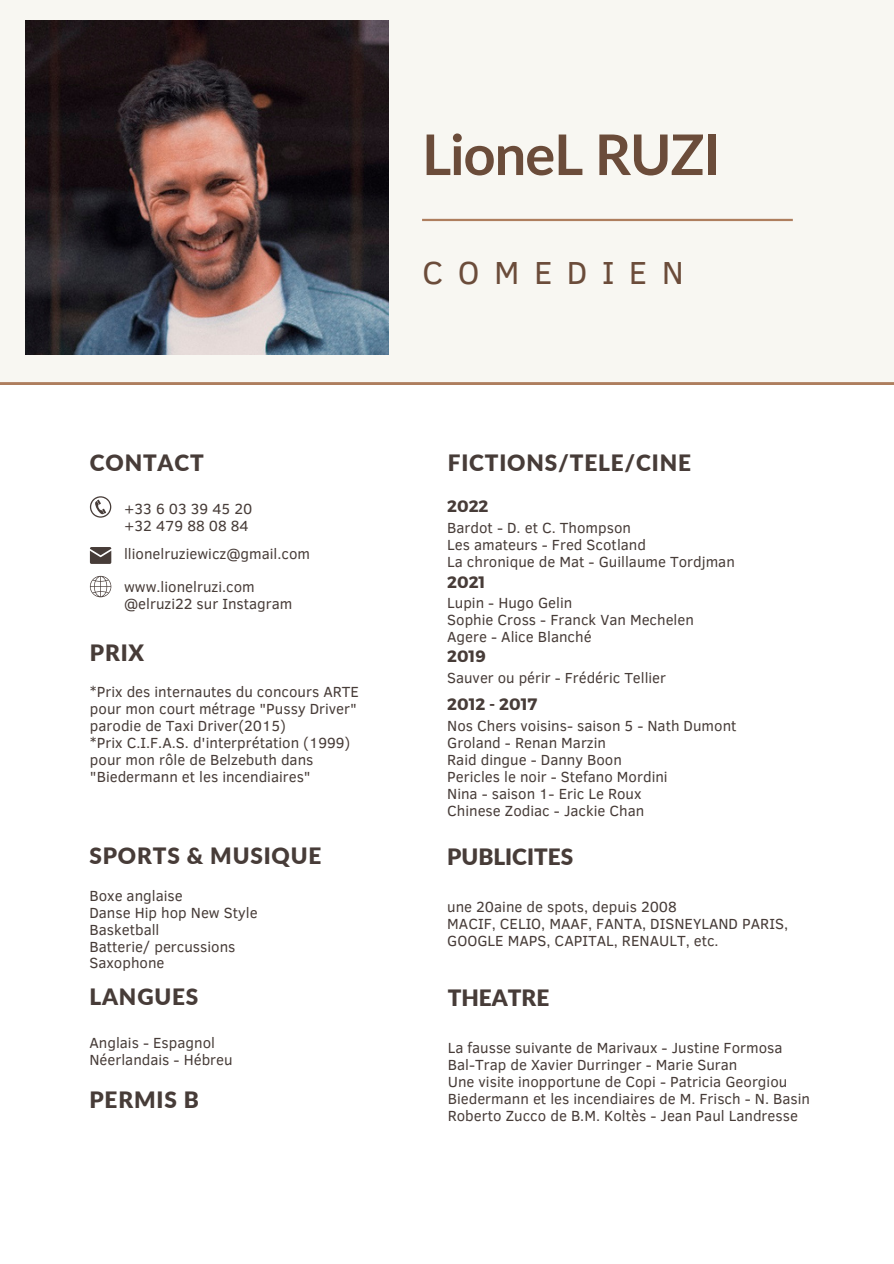
<style>
.page{position:relative;width:894px;height:1264px;background:#fff}
.page>*{position:absolute;margin:0;border:0;box-sizing:border-box;transform-origin:0 0}
.t1{font:700 55.95px "Lato";letter-spacing:-.02em;color:#6b4c3a}
.t2{font:32.7px "Clear Sans";letter-spacing:.445em;color:#6b4c3a}
.t3{font:900 22.5px "Lato";letter-spacing:.04em;color:#473c38}
.t4{font:900 22.5px "Lato";color:#473c38}
.t5{font:700 16.5px "Montserrat";color:#473c38}
.t6{font:700 16.35px "Montserrat";color:#473c38}
.t7{font:15px/17px "Clear Sans";color:#473c38}
</style>
<div class="page">
<div style="left:0;top:0;width:893px;height:384px;background:#f8f7f2"></div>
<hr style="left:422px;top:219px;width:370px;height:2px;background:#ae7e5e">
<svg style="left:90px;top:496px;width:21px;height:21px"></svg>
<svg style="left:90px;top:547px;width:21px;height:17px"></svg>
<svg style="left:90px;top:576px;width:21px;height:21px"></svg>
<img style="left:25px;top:21px;width:363px;height:333px">
<h1 class="t1" style="left:422px;top:120px;width:299px">LioneL RUZI</h1>
<h2 class="t2" style="left:422px;top:249px;width:263px">COMEDIEN</h2>
<h3 class="t3" style="left:90px;top:448px;width:115px">CONTACT</h3>
<p class="t7" style="left:124px;top:499px;width:130px">+33 6 03 39 45 20 +32 479 88 08 84</p>
<p class="t7" style="left:124px;top:544px;width:187px">llionelruziewicz@gmail.com</p>
<p class="t7" style="left:124px;top:577px;width:170px">www.lionelruzi.com @elruzi22 sur Instagram</p>
<h3 class="t3" style="left:90px;top:639px;width:56px">PRIX</h3>
<p class="t7" style="left:90px;top:682px;width:270px">*Prix des internautes du concours ARTE pour mon court métrage "Pussy Driver" parodie de Taxi Driver(2015)<br>*Prix C.I.F.A.S. d'interprétation (1999) pour mon rôle de Belzebuth dans "Biedermann et les incendiaires"</p>
<h3 class="t3" style="left:89px;top:842px;width:233px">SPORTS &amp; MUSIQUE</h3>
<p class="t7" style="left:89px;top:886px;width:170px">Boxe anglaise<br>Danse Hip hop New Style<br>Basketball<br>Batterie/ percussions<br>Saxophone</p>
<h3 class="t3" style="left:89px;top:983px;width:110px">LANGUES</h3>
<p class="t7" style="left:89px;top:1033px;width:145px">Anglais - Espagnol<br>Néerlandais - Hébreu</p>
<h3 class="t3" style="left:89px;top:1085px;width:111px">PERMIS B</h3>
<h3 class="t3" style="left:447px;top:448px;width:245px">FICTIONS/TELE/CINE</h3>
<p class="t5" style="left:447px;top:495px;width:43px">2022</p>
<p class="t7" style="left:447px;top:518px;width:289px">Bardot - D. et C. Thompson<br>Les amateurs - Fred Scotland<br>La chronique de Mat - Guillaume Tordjman</p>
<p class="t5" style="left:447px;top:572px;width:40px">2021</p>
<p class="t7" style="left:447px;top:594px;width:248px">Lupin - Hugo Gelin<br>Sophie Cross - Franck Van Mechelen<br>Agere - Alice Blanché</p>
<p class="t6" style="left:447px;top:645px;width:40px">2019</p>
<p class="t7" style="left:447px;top:669px;width:220px">Sauver ou périr - Frédéric Tellier</p>
<p class="t5" style="left:447px;top:693px;width:92px">2012 - 2017</p>
<p class="t7" style="left:447px;top:716px;width:291px">Nos Chers voisins- saison 5 - Nath Dumont<br>Groland - Renan Marzin<br>Raid dingue - Danny Boon<br>Pericles le noir - Stefano Mordini<br>Nina - saison 1- Eric Le Roux<br>Chinese Zodiac - Jackie Chan</p>
<h3 class="t4" style="left:447px;top:842px;width:127px">PUBLICITES</h3>
<p class="t7" style="left:447px;top:897px;width:342px">une 20aine de spots, depuis 2008<br>MACIF, CELIO, MAAF, FANTA, DISNEYLAND PARIS,<br>GOOGLE MAPS, CAPITAL, RENAULT, etc.</p>
<h3 class="t4" style="left:447px;top:983px;width:103px">THEATRE</h3>
<p class="t7" style="left:447px;top:1038px;width:364px">La fausse suivante de Marivaux - Justine Formosa Bal-Trap de Xavier Durringer - Marie Suran<br>Une visite inopportune de Copi - Patricia Georgiou Biedermann et les incendiaires de M. Frisch - N. Basin Roberto Zucco de B.M. Koltès - Jean Paul Landresse</p>
</div>
